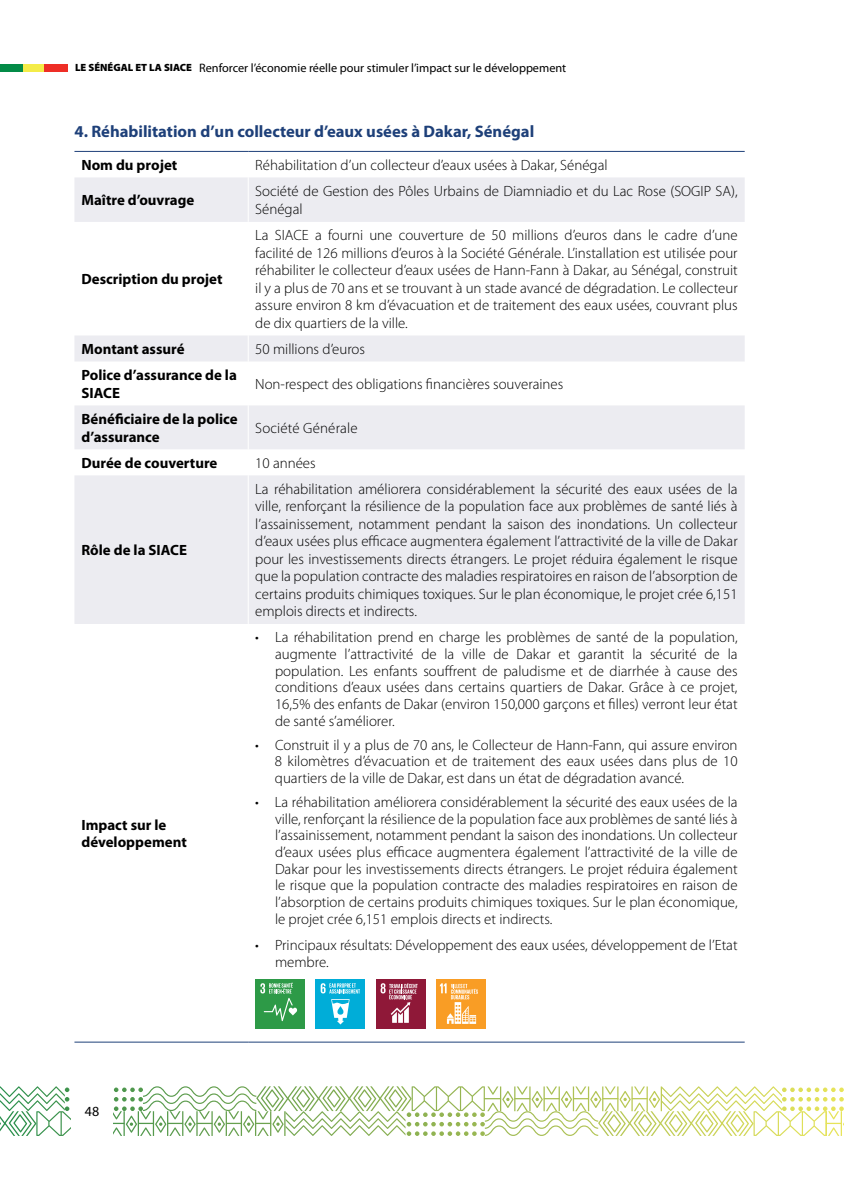
<style>
.page{position:relative;width:844px;height:1191px;background:#fff}
.page>*{position:absolute;margin:0;border:0;box-sizing:border-box;transform-origin:0 0}
.t1{font:700 16.62px "Myriad Pro";color:#1e4079}
.t2{font:300 14.88px/16.6px "Myriad Pro";color:#000;text-align:justify}
.t3{font:700 14.88px/17.8px "Myriad Pro";color:#000}
.t4{font:14px "Myriad Pro";color:#000}
.t5{font:12.25px "Myriad Pro";color:#000}
.s1{font-weight:900;font-size:10.5px}
</style>
<div class="page">
<svg style="left:0;top:1086px;width:843px;height:50px"></svg>
<div style="left:71px;top:1067px;width:42px;height:87px;background:#fff"></div>
<div style="left:23px;top:64px;width:22px;height:7px;background:#f4ec48"></div>
<div style="left:0;top:64px;width:23px;height:7px;background:#038b47"></div>
<div style="left:45px;top:64px;width:23px;height:7px;background:#ee2e26"></div>
<svg style="left:74px;top:177px;width:670px;height:447px;fill:#ececf1"></svg>
<hr style="left:248px;top:177px;width:1px;height:45px;background:#fff">
<hr style="left:248px;top:222px;width:1px;height:113px;background:#fff">
<svg style="left:248px;top:335px;width:1px;height:26px"></svg>
<hr style="left:248px;top:361px;width:1px;height:44px;background:#fff">
<hr style="left:248px;top:405px;width:1px;height:44px;background:#fff">
<svg style="left:248px;top:449px;width:1px;height:26px"></svg>
<hr style="left:248px;top:475px;width:1px;height:149px;background:#fff">
<hr style="left:74px;top:151px;width:174px;height:1px;background:#1e4079">
<hr style="left:248px;top:151px;width:496px;height:1px;background:#1e4079">
<hr style="left:74px;top:1041px;width:174px;height:1px;background:#1e4079">
<hr style="left:248px;top:1041px;width:496px;height:1px;background:#1e4079">
<div style="left:315px;top:979px;width:50px;height:49px;background:#00add8"></div>
<svg style="left:331px;top:999px;width:18px;height:25px"></svg>
<svg style="left:320px;top:983px;width:40px;height:10px"></svg>
<div style="left:436px;top:979px;width:50px;height:49px;background:#f99d25"></div>
<svg style="left:440px;top:983px;width:38px;height:41px"></svg>
<div style="left:255px;top:979px;width:50px;height:49px;background:#2d9a47"></div>
<svg style="left:260px;top:982px;width:37px;height:39px"></svg>
<div style="left:376px;top:979px;width:49px;height:49px;background:#8f1838"></div>
<svg style="left:380px;top:983px;width:37px;height:39px"></svg>
<p class="t5" style="left:75px;top:61px;width:492px"><span class="s1">LE SÉNÉGAL ET LA SIACE</span> Renforcer l’économie réelle pour stimuler l’impact sur le développement</p>
<p class="t1" style="left:74px;top:120px;width:461px">4. Réhabilitation d’un collecteur d’eaux usées à Dakar, Sénégal</p>
<p class="t3" style="left:81px;top:156px;width:97px">Nom du projet</p>
<p class="t2" style="left:255px;top:157px;width:354px">Réhabilitation d’un collecteur d’eaux usées à Dakar, Sénégal</p>
<p class="t3" style="left:81px;top:191px;width:114px">Maître d’ouvrage</p>
<p class="t2" style="left:255px;top:182px;width:484px;line-height:18.4px">Société de Gestion des Pôles Urbains de Diamniadio et du Lac Rose (SOGIP SA),<br>Sénégal</p>
<p class="t3" style="left:81px;top:270px;width:143px">Description du projet</p>
<p class="t2" style="left:255px;top:227px;width:484px;line-height:17.5px">La SIACE a fourni une couverture de 50 millions d’euros dans le cadre d’une facilité de 126 millions d’euros à la Société Générale. L’installation est utilisée pour réhabiliter le collecteur d’eaux usées de Hann-Fann à Dakar, au Sénégal, construit il y a plus de 70 ans et se trouvant à un stade avancé de dégradation. Le collecteur assure environ 8 km d’évacuation et de traitement des eaux usées, couvrant plus de dix quartiers de la ville.</p>
<p class="t3" style="left:81px;top:339px;width:105px">Montant assuré</p>
<p class="t2" style="left:255px;top:341px;width:111px">50 millions d’euros</p>
<p class="t3" style="left:81px;top:366px;width:157px">Police d’assurance de la<br>SIACE</p>
<p class="t2" style="left:255px;top:376px;width:309px">Non-respect des obligations financières souveraines</p>
<p class="t3" style="left:81px;top:409px;width:158px">Bénéficiaire de la police d’assurance</p>
<p class="t2" style="left:255px;top:420px;width:104px">Société Générale</p>
<p class="t3" style="left:81px;top:453px;width:137px">Durée de couverture</p>
<p class="t2" style="left:255px;top:455px;width:62px">10 années</p>
<p class="t3" style="left:81px;top:541px;width:107px">Rôle de la SIACE</p>
<p class="t3" style="left:81px;top:815px;width:107px">Impact sur le développement</p>
<p class="t4" style="left:85px;top:1103px;width:16px">48</p>
<p class="t2" style="left:255px;top:480px;width:484px;line-height:17.5px">La réhabilitation améliorera considérablement la sécurité des eaux usées de la ville, renforçant la résilience de la population face aux problèmes de santé liés à l’assainissement, notamment pendant la saison des inondations. Un collecteur d’eaux usées plus efficace augmentera également l’attractivité de la ville de Dakar pour les investissements directs étrangers. Le projet réduira également le risque que la population contracte des maladies respiratoires en raison de l’absorption de certains produits chimiques toxiques. Sur le plan économique, le projet crée 6,151 emplois directs et indirects.</p>
<p class="t2" style="left:275px;top:629px;width:464px;text-indent:-20px">• La réhabilitation prend en charge les problèmes de santé de la population, augmente l’attractivité de la ville de Dakar et garantit la sécurité de la population. Les enfants souffrent de paludisme et de diarrhée à cause des conditions d’eaux usées dans certains quartiers de Dakar. Grâce à ce projet, 16,5% des enfants de Dakar (environ 150,000 garçons et filles) verront leur état de santé s’améliorer.</p>
<p class="t2" style="left:275px;top:736px;width:464px;text-indent:-20px">• Construit il y a plus de 70 ans, le Collecteur de Hann-Fann, qui assure environ 8 kilomètres d’évacuation et de traitement des eaux usées dans plus de 10 quartiers de la ville de Dakar, est dans un état de dégradation avancé.</p>
<p class="t2" style="left:275px;top:794px;width:464px;text-indent:-20px">• La réhabilitation améliorera considérablement la sécurité des eaux usées de la ville, renforçant la résilience de la population face aux problèmes de santé liés à l’assainissement, notamment pendant la saison des inondations. Un collecteur d’eaux usées plus efficace augmentera également l’attractivité de la ville de Dakar pour les investissements directs étrangers. Le projet réduira également le risque que la population contracte des maladies respiratoires en raison de l’absorption de certains produits chimiques toxiques. Sur le plan économique, le projet crée 6,151 emplois directs et indirects.</p>
<p class="t2" style="left:275px;top:937px;width:464px;text-indent:-20px">• Principaux résultats: Développement des eaux usées, développement de l’Etat membre.</p>
</div>
